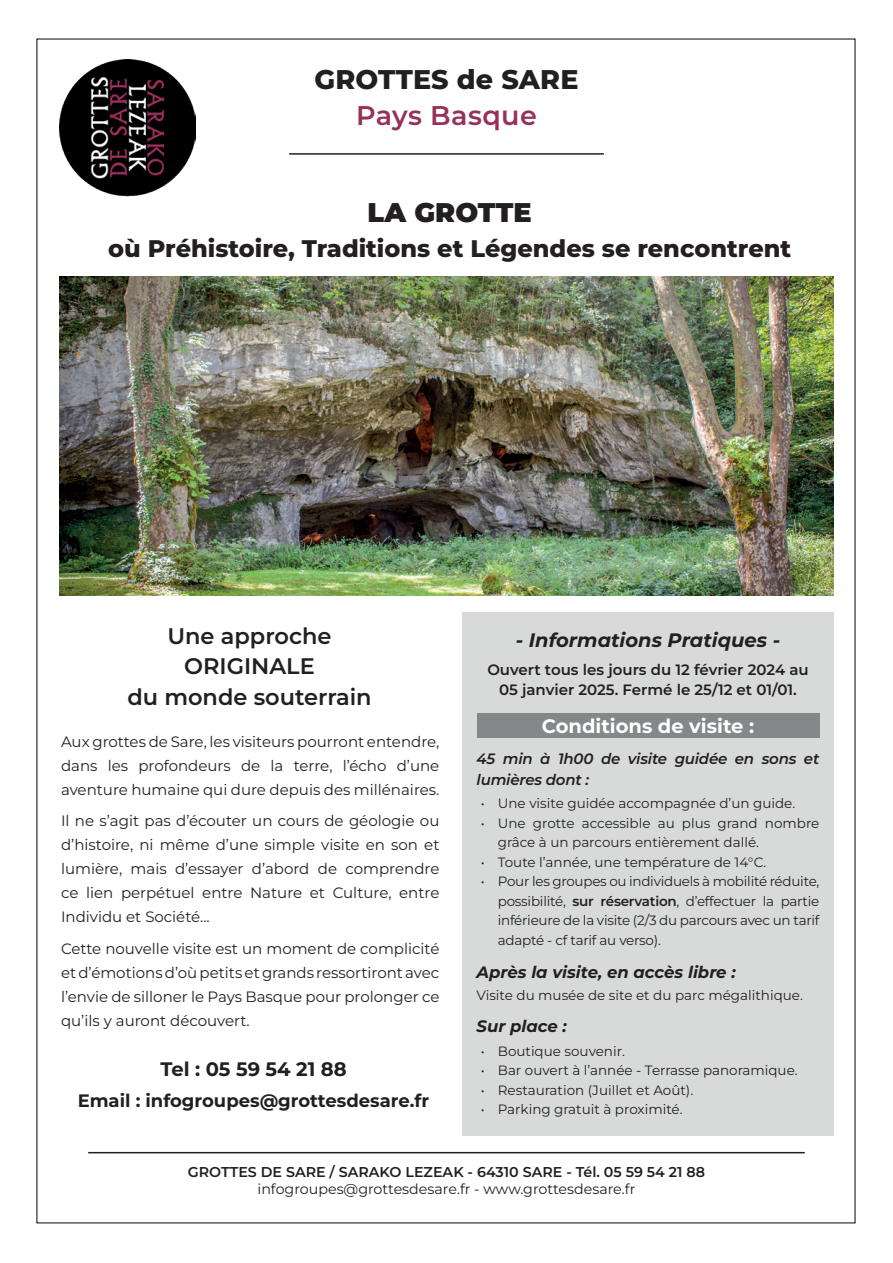
<style>
.page{position:relative;width:893px;height:1263px;background:#fff}
.page>*{position:absolute;margin:0;border:0;box-sizing:border-box;transform-origin:0 0}
.t1{font:800 27px "Montserrat";letter-spacing:.005em;color:#231f20}
.t2{font:600 27px "Montserrat";letter-spacing:.015em;color:#963259}
.t3{font:900 27px "Montserrat";color:#231f20}
.t4{font:800 24px "Montserrat";color:#231f20}
.t5{font:600 22.5px/30.3px "Montserrat";color:#231f20;text-align:center}
.t6{font:italic 700 19.5px "Montserrat";color:#231f20}
.t7{font:700 19.5px "Montserrat";color:#fff}
.t8{font:700 19.5px "Montserrat";color:#231f20}
.t9{font:700 18px "Montserrat";color:#231f20}
.t10{font:italic 700 16.5px "Montserrat";color:#231f20}
.t11{font:15px/24px "Montserrat";color:#231f20;text-align:justify}
.t12{font:600 15px/19.5px "Montserrat";color:#231f20;text-align:center}
.t13{font:italic 600 15px/21px "Montserrat";letter-spacing:-.015em;color:#231f20}
.t14{font:600 14.25px "Montserrat";color:#231f20}
.t15{font:14.25px "Montserrat";color:#231f20}
.t16{font:13.5px/19.5px "Montserrat";color:#231f20}
.s1{font-weight:600}
</style>
<div class="page">
<img style="left:60px;top:276px;width:773px;height:319px">
<img style="left:60px;top:60px;width:136px;height:137px">
<div style="left:462px;top:612px;width:371px;height:523px;background:#d8dad9"></div>
<div style="left:477px;top:714px;width:342px;height:24px;background:#858889"></div>
<hr style="left:289px;top:153px;width:315px;height:2px;background:#231f20">
<hr style="left:88px;top:1152px;width:717px;height:1px;background:#231f20">
<h1 class="t1" style="left:314px;top:61px;width:266px">GROTTES de SARE</h1>
<h1 class="t2" style="left:356px;top:97px;width:182px">Pays Basque</h1>
<h1 class="t3" style="left:368px;top:195px;width:166px">LA GROTTE</h1>
<h2 class="t4" style="left:108px;top:233px;width:685px">où Préhistoire, Traditions et Légendes se rencontrent</h2>
<h3 class="t5" style="left:127px;top:620px;width:246px">Une approche<br>ORIGINALE<br>du monde souterrain</h3>
<p class="t11" style="left:61px;top:729px;width:380px">Aux grottes de Sare, les visiteurs pourront entendre, dans les profondeurs de la terre, l’écho d’une aventure humaine qui dure depuis des millénaires.</p>
<p class="t11" style="left:61px;top:808px;width:380px">Il ne s’agit pas d’écouter un cours de géologie ou d’histoire, ni même d’une simple visite en son et lumière, mais d’essayer d’abord de comprendre ce lien perpétuel entre Nature et Culture, entre Individu et Société...</p>
<p class="t11" style="left:61px;top:936px;width:380px">Cette nouvelle visite est un moment de complicité et d’émotions d’où petits et grands ressortiront avec l’envie de silloner le Pays Basque pour prolonger ce qu’ils y auront découvert.</p>
<h3 class="t8" style="left:160px;top:1056px;width:188px">Tel : 05 59 54 21 88</h3>
<p class="t9" style="left:78px;top:1088px;width:353px">Email : infogroupes@grottesdesare.fr</p>
<h3 class="t6" style="left:516px;top:627px;width:266px">- Informations Pratiques -</h3>
<p class="t12" style="left:487px;top:660px;width:323px">Ouvert tous les jours du 12 février 2024 au<br>05 janvier 2025. Fermé le 25/12 et 01/01.</p>
<h3 class="t7" style="left:542px;top:713px;width:214px">Conditions de visite :</h3>
<p class="t13" style="left:477px;top:747px;width:344px">45 min à 1h00 de visite guidée en sons et lumières dont :</p>
<p class="t16" style="left:481px;top:793px;width:316px">• Une visite guidée accompagnée d’un guide.</p>
<p class="t16" style="left:498px;top:813px;width:323px;text-indent:-17px">• Une grotte accessible au plus grand nombre grâce à un parcours entièrement dallé.</p>
<p class="t16" style="left:481px;top:852px;width:287px">• Toute l’année, une température de 14°C.</p>
<p class="t16" style="left:498px;top:871px;width:323px;text-align:justify;text-indent:-17px">• Pour les groupes ou individuels à mobilité réduite, possibilité, <span class="s1">sur réservation</span>, d’effectuer la partie inférieure de la visite (2/3 du parcours avec un tarif adapté - cf tarif au verso).</p>
<p class="t10" style="left:477px;top:961px;width:261px">Après la visite, en accès libre :</p>
<p class="t16" style="left:477px;top:985px;width:328px">Visite du musée de site et du parc mégalithique.</p>
<p class="t10" style="left:477px;top:1015px;width:92px">Sur place :</p>
<p class="t16" style="left:481px;top:1041px;width:146px">• Boutique souvenir.</p>
<p class="t16" style="left:481px;top:1060px;width:318px">• Bar ouvert à l’année - Terrasse panoramique.</p>
<p class="t16" style="left:481px;top:1080px;width:214px">• Restauration (Juillet et Août).</p>
<p class="t16" style="left:481px;top:1099px;width:203px">• Parking gratuit à proximité.</p>
<p class="t14" style="left:188px;top:1162px;width:519px">GROTTES DE SARE / SARAKO LEZEAK - 64310 SARE - Tél. 05 59 54 21 88</p>
<p class="t15" style="left:257px;top:1179px;width:379px">infogroupes@grottesdesare.fr - www.grottesdesare.fr</p>
</div>
